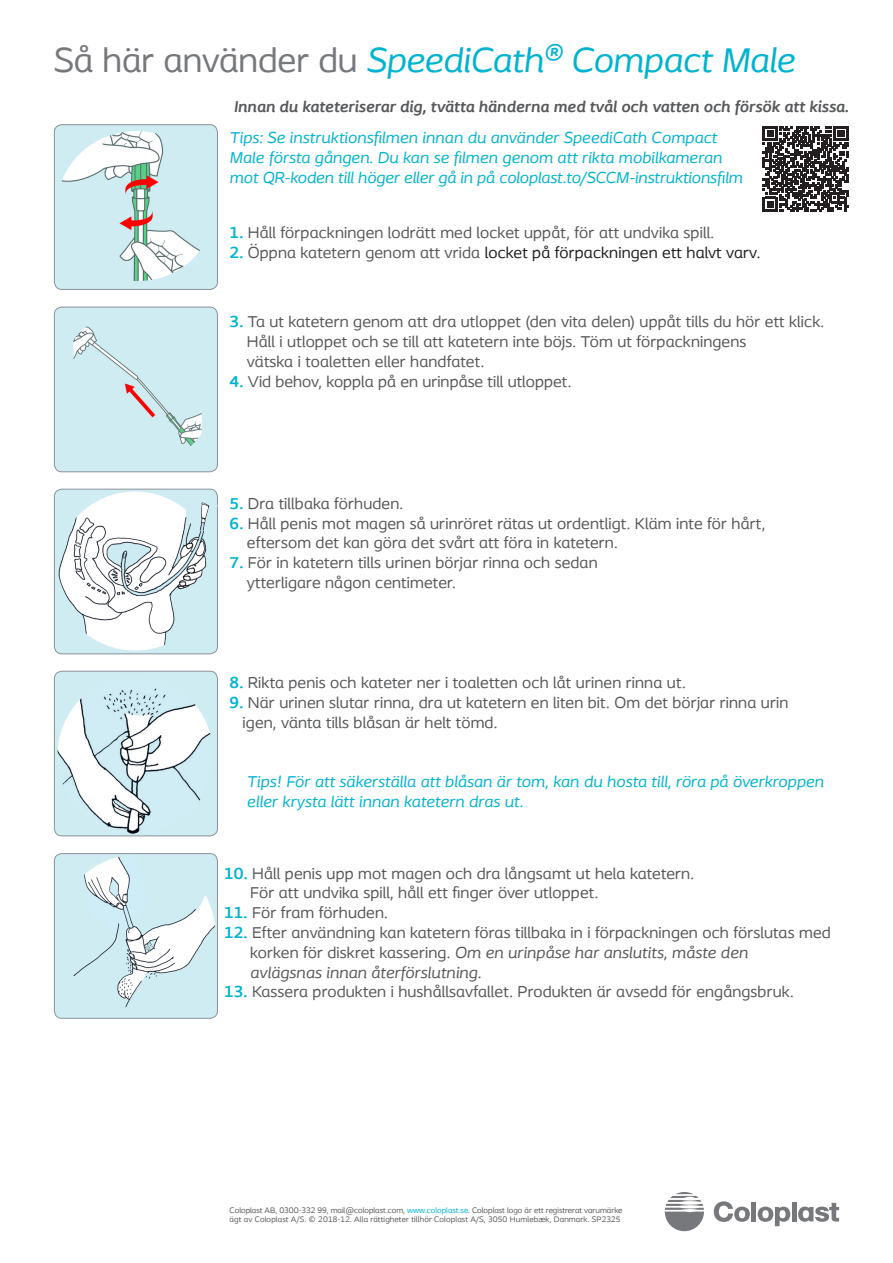
<style>
.page{position:relative;width:893px;height:1263px;background:#fff}
.page>*{position:absolute;margin:0;border:0;box-sizing:border-box;transform-origin:0 0}
.Header_2{font:italic 36px "Coloplast";letter-spacing:-.005em;color:#00b3d0}
.t1{font:16.5px/19.8px "Coloplast";letter-spacing:.01em;color:#57585a}
.t2{font:italic 16.5px/19.8px "Coloplast";letter-spacing:.01em;color:#00b3d0}
.t3{font:italic 700 16.5px "Coloplast";color:#57585a}
.t4{font:16.5px "Coloplast";letter-spacing:.01em;color:#231f20}
.Sender_information{font:8.25px/9px "Coloplast";color:#57585a}
.s1{font-style:normal;color:#76787b}
.s2{font-weight:700;color:#00b3d0}
.s3{color:#57585a}
.s4{font-style:italic}
.s5{color:#00b3d0}
</style>
<div class="page">
<svg style="left:714px;top:1201px;width:36px;height:21px"></svg>
<div style="left:751px;top:1202px;width:5px;height:19px;background:#76787b"></div>
<hr style="left:792px;top:1202px;width:4px;height:19px;background:#76787b">
<svg style="left:758px;top:1206px;width:32px;height:20px"></svg>
<svg style="left:798px;top:1203px;width:41px;height:19px"></svg>
<svg style="left:665px;top:1192px;width:39px;height:39px"></svg>
<div style="left:54px;top:125px;width:163px;height:164px;background:#cfecf3;border-radius:8px"></div>
<div style="left:54px;top:124px;width:164px;height:166px;border:1px solid #8a9297;border-radius:8px"></div>
<div style="left:54px;top:307px;width:163px;height:165px;background:#cfecf3;border-radius:8px"></div>
<div style="left:54px;top:307px;width:164px;height:165px;border:1px solid #8a9297;border-radius:8px"></div>
<div style="left:54px;top:853px;width:163px;height:165px;background:#cfecf3;border-radius:8px"></div>
<div style="left:54px;top:853px;width:164px;height:166px;border:1px solid #8a9297;border-radius:8px"></div>
<svg style="left:763px;top:126px;width:85px;height:85px"></svg>
<div style="left:54px;top:671px;width:163px;height:165px;background:#cfecf3;border-radius:8px"></div>
<div style="left:54px;top:671px;width:164px;height:165px;border:1px solid #8a9297;border-radius:8px"></div>
<img style="left:61px;top:131px;width:139px;height:150px">
<img style="left:57px;top:688px;width:156px;height:147px">
<img style="left:58px;top:855px;width:157px;height:157px;border-radius:79px">
<img style="left:57px;top:308px;width:159px;height:159px;border-radius:80px">
<div style="left:54px;top:489px;width:163px;height:165px;background:#cfecf3;border-radius:8px"></div>
<div style="left:54px;top:489px;width:164px;height:165px;border:1px solid #8a9297;border-radius:8px"></div>
<img style="left:56px;top:491px;width:159px;height:160px;border-radius:80px">
<div style="left:197px;top:499px;width:14px;height:31px;background:#d0ecf4"></div>
<div style="left:193px;top:499px;width:8px;height:24px;background:#cfecf3"></div>
<svg style="left:199px;top:494px;width:19px;height:38px"></svg>
<p class="Header_2" style="left:54px;top:38px;width:742px"><span class="s1">Så här använder du</span> SpeediCath® Compact Male</p>
<p class="t3" style="left:234px;top:97px;width:617px">Innan du kateteriserar dig, tvätta händerna med tvål och vatten och försök att kissa.</p>
<p class="t2" style="left:230px;top:128px;width:514px">Tips: Se instruktionsfilmen innan du använder SpeediCath Compact<br>Male första gången. Du kan se filmen genom att rikta mobilkameran mot QR-koden till höger eller gå in på coloplast.to/SCCM-instruktionsfilm</p>
<p class="t1" style="left:230px;top:223px;width:486px"><span class="s2">1.</span> Håll förpackningen lodrätt med locket uppåt, för att undvika spill.</p>
<p class="t4" style="left:230px;top:243px;width:532px"><span class="s2">2.</span> <span class="s3">Öppna katetern genom att vrida</span> locket på förpackningen ett halvt varv.</p>
<p class="t1" style="left:247px;top:312px;width:579px;text-indent:-17px"><span class="s2">3.</span> Ta ut katetern genom att dra utloppet (den vita delen) uppåt tills du hör ett klick.<br>Håll i utloppet och se till att katetern inte böjs. Töm ut förpackningens</p>
<p class="t1" style="left:247px;top:351px;width:239px">vätska i toaletten eller handfatet.</p>
<p class="t1" style="left:230px;top:371px;width:343px"><span class="s2">4.</span> Vid behov, koppla på en urinpåse till utloppet.</p>
<p class="t1" style="left:230px;top:493px;width:175px"><span class="s2">5.</span> Dra tillbaka förhuden.</p>
<p class="t1" style="left:247px;top:513px;width:520px;text-indent:-17px"><span class="s2">6.</span> Håll penis mot magen så urinröret rätas ut ordentligt. Kläm inte för hårt, eftersom det kan göra det svårt att föra in katetern.</p>
<p class="t1" style="left:247px;top:553px;width:352px;text-indent:-17px"><span class="s2">7.</span> För in katetern tills urinen börjar rinna och sedan ytterligare någon centimeter.</p>
<p class="t1" style="left:230px;top:673px;width:457px"><span class="s2">8.</span> Rikta penis och kateter ner i toaletten och låt urinen rinna ut.</p>
<p class="t1" style="left:230px;top:693px;width:560px"><span class="s2">9.</span> När urinen slutar rinna, dra ut katetern en liten bit. Om det börjar rinna urin</p>
<p class="t1" style="left:243px;top:712px;width:256px">igen, vänta tills blåsan är helt tömd.</p>
<p class="t2" style="left:247px;top:772px;width:578px">Tips! För att säkerställa att blåsan är tom, kan du hosta till, röra på överkroppen eller krysta lätt innan katetern dras ut.</p>
<p class="t1" style="left:250px;top:863px;width:445px;text-indent:-26px"><span class="s2">10.</span> Håll penis upp mot magen och dra långsamt ut hela katetern.<br>För att undvika spill, håll ett finger över utloppet.</p>
<p class="t1" style="left:224px;top:903px;width:165px"><span class="s2">11.</span> För fram förhuden.</p>
<p class="t1" style="left:250px;top:922px;width:582px;text-indent:-26px"><span class="s2">12.</span> Efter användning kan katetern föras tillbaka in i förpackningen och förslutas med korken för diskret kassering. <span class="s4">Om en urinpåse har anslutits, måste den<br>avlägsnas innan återförslutning.</span></p>
<p class="t1" style="left:224px;top:982px;width:571px"><span class="s2">13.</span> Kassera produkten i hushållsavfallet. Produkten är avsedd för engångsbruk.</p>
<p class="Sender_information" style="left:230px;top:1206px;width:394px">Coloplast AB, 0300-332 99, mail@coloplast.com, <span class="s5">www.coloplast.se</span>. Coloplast logo är ett registrerat varumärke ägt av Coloplast A/S. © 2018-12. Alla rättigheter tillhör Coloplast A/S, 3050 Humlebæk, Danmark. SP2325</p>
</div>
